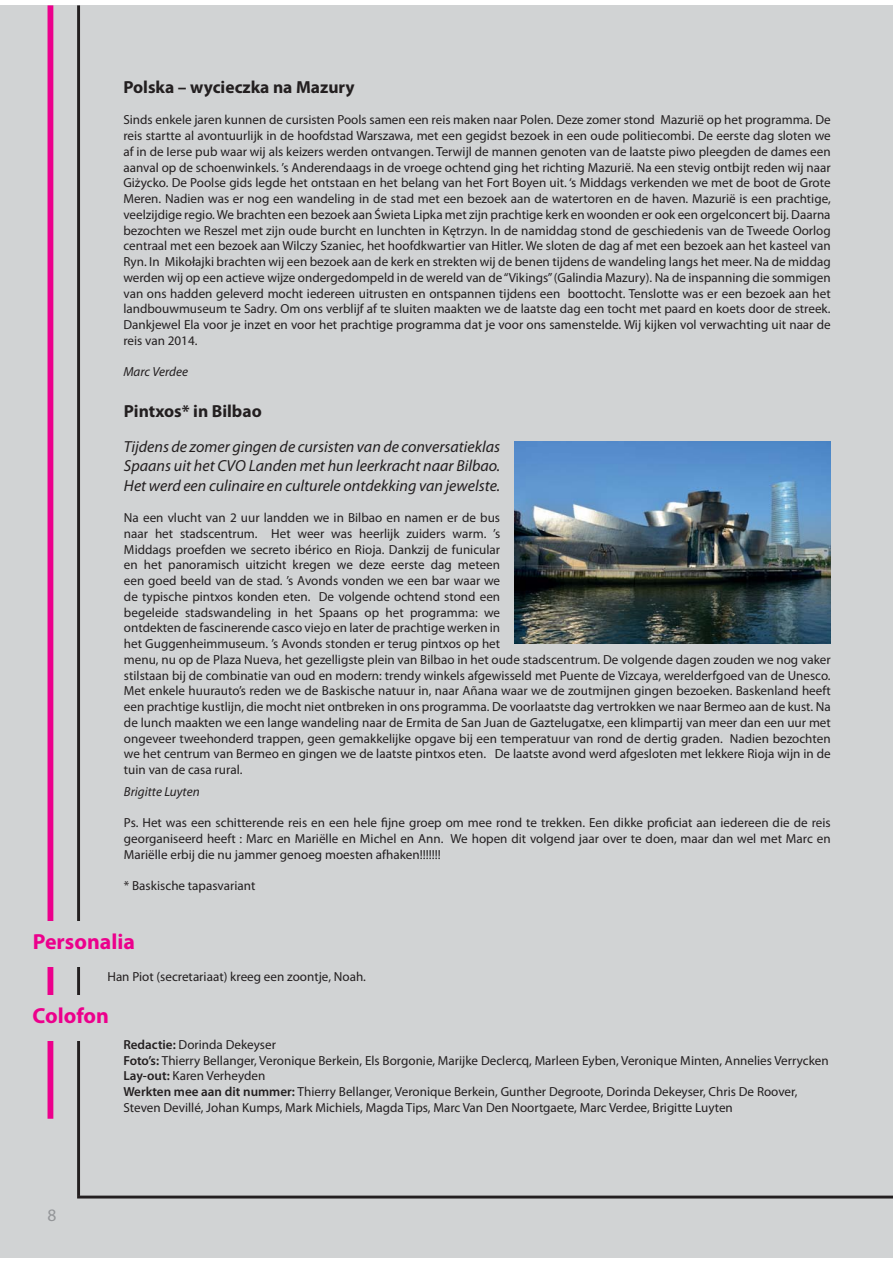
<style>
.page{position:relative;width:893px;height:1263px;background:#fff}
.page>*{position:absolute;margin:0;border:0;box-sizing:border-box;transform-origin:0 0}
.t1{font:700 21.9px "Myriad Pro";color:#ec008c}
.t2{font:700 17.55px "Myriad Pro";color:#231f20}
.t3{font:17.55px "Myriad Pro";color:#939598}
.t4{font:italic 16.05px/19.2px "Myriad Pro";color:#231f20;text-align:justify}
.t5{font:13.05px/15.8px "Myriad Pro";color:#231f20}
.t6{font:italic 13.05px "Myriad Pro";color:#231f20}
.s1{font-weight:600}
</style>
<div class="page">
<div style="left:0;top:5px;width:893px;height:1252px;background:#d1d3d4"></div>
<hr style="left:77px;top:5px;width:3px;height:1191px;background:#231f20">
<div style="left:48px;top:5px;width:5px;height:1114px;background:#ec008c"></div>
<svg style="left:77px;top:1196px;width:816px;height:3px;background:#3e3b3c"></svg>
<div style="left:33px;top:996px;width:61px;height:45px;background:#d1d3d4"></div>
<div style="left:33px;top:921px;width:61px;height:45px;background:#d1d3d4"></div>
<img style="left:515px;top:441px;width:316px;height:203px">
<h2 class="t2" style="left:123px;top:80px;width:233px">Polska – wycieczka na Mazury</h2>
<p class="t5" style="left:123px;top:113px;width:709px;text-align:justify">Sinds enkele jaren kunnen de cursisten Pools samen een reis maken naar Polen. Deze zomer stond Mazurië op het programma. De reis startte al avontuurlijk in de hoofdstad Warszawa, met een gegidst bezoek in een oude politiecombi. De eerste dag sloten we af in de Ierse pub waar wij als keizers werden ontvangen. Terwijl de mannen genoten van de laatste piwo pleegden de dames een aanval op de schoenwinkels. ’s Anderendaags in de vroege ochtend ging het richting Mazurië. Na een stevig ontbijt reden wij naar Giżycko. De Poolse gids legde het ontstaan en het belang van het Fort Boyen uit. ‘s Middags verkenden we met de boot de Grote Meren. Nadien was er nog een wandeling in de stad met een bezoek aan de watertoren en de haven. Mazurië is een prachtige, veelzijdige regio. We brachten een bezoek aan Świeta Lipka met zijn prachtige kerk en woonden er ook een orgelconcert bij. Daarna bezochten we Reszel met zijn oude burcht en lunchten in Kętrzyn. In de namiddag stond de geschiedenis van de Tweede Oorlog centraal met een bezoek aan Wilczy Szaniec, het hoofdkwartier van Hitler. We sloten de dag af met een bezoek aan het kasteel van Ryn. In Mikołajki brachten wij een bezoek aan de kerk en strekten wij de benen tijdens de wandeling langs het meer. Na de middag werden wij op een actieve wijze ondergedompeld in de wereld van de “Vikings” (Galindia Mazury). Na de inspanning die sommigen van ons hadden geleverd mocht iedereen uitrusten en ontspannen tijdens een boottocht. Tenslotte was er een bezoek aan het landbouwmuseum te Sadry. Om ons verblijf af te sluiten maakten we de laatste dag een tocht met paard en koets door de streek.<br>Dankjewel Ela voor je inzet en voor het prachtige programma dat je voor ons samenstelde. Wij kijken vol verwachting uit naar de reis van 2014.</p>
<p class="t6" style="left:123px;top:367px;width:66px">Marc Verdee</p>
<h2 class="t2" style="left:124px;top:405px;width:139px">Pintxos* in Bilbao</h2>
<p class="t4" style="left:124px;top:438px;width:378px">Tijdens de zomer gingen de cursisten van de conversatieklas Spaans uit het CVO Landen met hun leerkracht naar Bilbao.<br>Het werd een culinaire en culturele ontdekking van jewelste.</p>
<p class="t5" style="left:124px;top:511px;width:708px">Na een vlucht van 2 uur landden we in Bilbao en namen er de bus<br>naar het stadscentrum. Het weer was heerlijk zuiders warm. ’s<br>Middags proefden we secreto ibérico en Rioja. Dankzij de funicular<br>en het panoramisch uitzicht kregen we deze eerste dag meteen<br>een goed beeld van de stad. ’s Avonds vonden we een bar waar we<br>de typische pintxos konden eten. De volgende ochtend stond een<br>begeleide stadswandeling in het Spaans op het programma: we<br>ontdekten de fascinerende casco viejo en later de prachtige werken in<br>het Guggenheimmuseum. ’s Avonds stonden er terug pintxos op het<br>menu, nu op de Plaza Nueva, het gezelligste plein van Bilbao in het oude stadscentrum. De volgende dagen zouden we nog vaker stilstaan bij de combinatie van oud en modern: trendy winkels afgewisseld met Puente de Vizcaya, werelderfgoed van de Unesco.<br>Met enkele huurauto’s reden we de Baskische natuur in, naar Añana waar we de zoutmijnen gingen bezoeken. Baskenland heeft een prachtige kustlijn, die mocht niet ontbreken in ons programma. De voorlaatste dag vertrokken we naar Bermeo aan de kust. Na de lunch maakten we een lange wandeling naar de Ermita de San Juan de Gaztelugatxe, een klimpartij van meer dan een uur met ongeveer tweehonderd trappen, geen gemakkelijke opgave bij een temperatuur van rond de dertig graden. Nadien bezochten we het centrum van Bermeo en gingen we de laatste pintxos eten. De laatste avond werd afgesloten met lekkere Rioja wijn in de tuin van de casa rural.</p>
<p class="t6" style="left:124px;top:787px;width:77px">Brigitte Luyten</p>
<p class="t5" style="left:124px;top:816px;width:708px;text-align:justify">Ps. Het was een schitterende reis en een hele fijne groep om mee rond te trekken. Een dikke proficiat aan iedereen die de reis georganiseerd heeft : Marc en Mariëlle en Michel en Ann. We hopen dit volgend jaar over te doen, maar dan wel met Marc en Mariëlle erbij die nu jammer genoeg moesten afhaken!!!!!!!</p>
<p class="t5" style="left:124px;top:879px;width:133px">* Baskische tapasvariant</p>
<h1 class="t1" style="left:33px;top:934px;width:104px">Personalia</h1>
<p class="t5" style="left:107px;top:969px;width:260px">Han Piot (secretariaat) kreeg een zoontje, Noah.</p>
<h1 class="t1" style="left:33px;top:1007px;width:78px">Colofon</h1>
<p class="t5" style="left:123px;top:1038px;width:707px"><span class="s1">Redactie:</span> Dorinda Dekeyser<br><span class="s1">Foto’s:</span> Thierry Bellanger, Veronique Berkein, Els Borgonie, Marijke Declercq, Marleen Eyben, Veronique Minten, Annelies Verrycken <span class="s1">Lay-out:</span> Karen Verheyden<br><span class="s1">Werkten mee aan dit nummer:</span> Thierry Bellanger, Veronique Berkein, Gunther Degroote, Dorinda Dekeyser, Chris De Roover, Steven Devillé, Johan Kumps, Mark Michiels, Magda Tips, Marc Van Den Noortgaete, Marc Verdee, Brigitte Luyten</p>
<h2 class="t3" style="left:48px;top:1208px;width:10px">8</h2>
</div>
